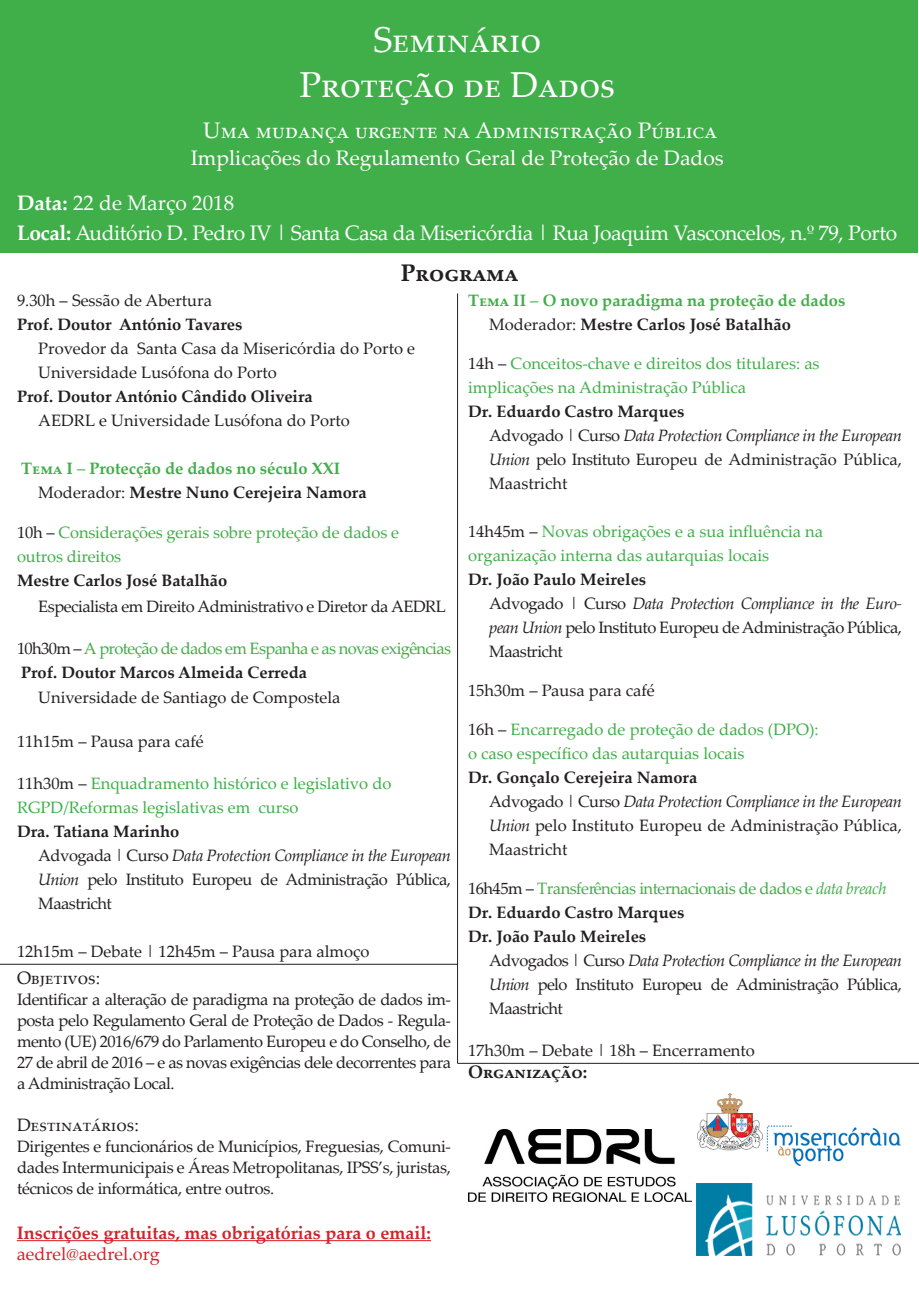
<style>
.page{position:relative;width:919px;height:1289px;background:#fff}
.page>*{position:absolute;margin:0;border:0;box-sizing:border-box;transform-origin:0 0}
.t1{font:36px/45px "Palatino Linotype";color:#fff;text-align:center}
.t2{font:700 24px "Palatino Linotype";letter-spacing:.12em;color:#231f20}
.t3{font:22.5px "Palatino Linotype";color:#fff}
.t4{font:21px "Palatino Linotype";letter-spacing:-.02em;color:#fff}
.t5{font:21px/45px "Palatino Linotype";color:#fff}
.t6{font:700 18px "Palatino Linotype";color:#d1232a}
.t7{font:18px "Palatino Linotype";color:#231f20}
.t8{font:18px "Palatino Linotype";color:#d1232a}
.t9{font:700 18px "Palatino Linotype";letter-spacing:.06em;color:#231f20}
.t10{font:16.5px/24px "Palatino Linotype";color:#231f20}
.t11{font:16.5px/24px "Palatino Linotype";color:#40ae49}
.t12{font:16.5px/24px "Palatino Linotype";letter-spacing:-.03em;color:#231f20}
.t13{font:700 16.5px/24px "Palatino Linotype";color:#231f20}
.t14{font:700 16.5px/24px "Palatino Linotype";color:#40ae49}
.t15{font:16.5px/24px "Palatino Linotype";letter-spacing:-.04em;color:#40ae49}
.s1{font-weight:700}
.s2{font-weight:400}
.s3{font-weight:400;color:#231f20}
.s4{color:#231f20}
.s5{font-weight:700;color:#231f20}
.s6{font-style:italic}
.s7{font-weight:400;color:#40ae49}
.s8{font-weight:400;font-style:italic;color:#40ae49}
</style>
<div class="page">
<div style="left:1px;top:1px;width:917px;height:252px;background:#40ae49"></div>
<hr style="left:457px;top:293px;width:1px;height:770px;background:#231f20">
<hr style="left:0;top:964px;width:457px;height:1px;background:#231f20">
<hr style="left:457px;top:1063px;width:461px;height:1px;background:#231f20">
<hr style="left:17px;top:1240px;width:414px;height:1px;background:#d1232a">
<img style="left:697px;top:1093px;width:203px;height:72px">
<img style="left:696px;top:1183px;width:204px;height:72px">
<img style="left:468px;top:1129px;width:223px;height:72px">
<h1 class="t1" style="left:299px;top:16px;width:317px">Seminário<br>Proteção de Dados</h1>
<h3 class="t3" style="left:203px;top:115px;width:515px">Uma mudança urgente na Administração Pública</h3>
<p class="t5" style="left:17px;top:135px;width:708px;text-indent:174px">Implicações do Regulamento Geral de Proteção de Dados<br><span class="s1">Data:</span> 22 de Março 2018</p>
<p class="t4" style="left:17px;top:218px;width:881px"><span class="s1">Local:</span> Auditório D. Pedro IV | Santa Casa da Misericórdia | Rua Joaquim Vasconcelos, n.º 79, Porto</p>
<h2 class="t2" style="left:401px;top:256px;width:117px">Programa</h2>
<p class="t10" style="left:17px;top:287px;width:196px">9.30h – Sessão de Abertura</p>
<p class="t13" style="left:17px;top:311px;width:227px">Prof. Doutor António Tavares</p>
<p class="t10" style="left:38px;top:335px;width:378px">Provedor da Santa Casa da Misericórdia do Porto e<br>Universidade Lusófona do Porto</p>
<p class="t13" style="left:17px;top:383px;width:297px">Prof. Doutor António Cândido Oliveira</p>
<p class="t10" style="left:38px;top:407px;width:313px">AEDRL e Universidade Lusófona do Porto</p>
<p class="t14" style="left:38px;top:455px;width:330px;text-indent:-17px">Tema I <span class="s2">–</span> Protecção de dados no século XXI<br><span class="s3">Moderador:</span> <span class="s4">Mestre Nuno Cerejeira Namora</span></p>
<p class="t11" style="left:17px;top:520px;width:383px"><span class="s4">10h –</span> Considerações gerais sobre proteção de dados e outros direitos</p>
<p class="t13" style="left:17px;top:568px;width:212px">Mestre Carlos José Batalhão</p>
<p class="t12" style="left:38px;top:593px;width:409px">Especialista em Direito Administrativo e Diretor da AEDRL</p>
<p class="t15" style="left:17px;top:635px;width:435px"><span class="s4">10h30m –</span> A proteção de dados em Espanha e as novas exigências<br><span class="s5">Prof. Doutor Marcos Almeida Cerreda</span></p>
<p class="t10" style="left:38px;top:685px;width:303px">Universidade de Santiago de Compostela</p>
<p class="t10" style="left:17px;top:728px;width:188px">11h15m – Pausa para café</p>
<p class="t11" style="left:17px;top:770px;width:376px"><span class="s4">11h30m –</span> Enquadramento histórico e legislativo do<br>RGPD/Reformas legislativas em curso</p>
<p class="t12" style="left:38px;top:818px;width:414px;text-indent:-21px"><span class="s1">Dra. Tatiana Marinho<br></span>Advogada | Curso <span class="s6">Data Protection Compliance in the European Union</span> pelo Instituto Europeu de Administração Pública, Maastricht</p>
<p class="t10" style="left:17px;top:938px;width:354px">12h15m – Debate | 12h45m – Pausa para almoço</p>
<p class="t14" style="left:489px;top:287px;width:357px;text-indent:-21px">Tema II <span class="s2">–</span> O novo paradigma na proteção de dados<br><span class="s3">Moderador:</span> <span class="s4">Mestre Carlos José Batalhão</span></p>
<p class="t11" style="left:468px;top:350px;width:353px"><span class="s4">14h –</span> Conceitos-chave e direitos dos titulares: as implicações na Administração Pública</p>
<p class="t10" style="left:489px;top:398px;width:414px;text-indent:-21px"><span class="s1">Dr. Eduardo Castro Marques<br></span>Advogado | Curso <span class="s6">Data Protection Compliance in the European Union</span> pelo Instituto Europeu de Administração Pública, Maastricht</p>
<p class="t11" style="left:468px;top:518px;width:356px"><span class="s4">14h45m –</span> Novas obrigações e a sua influência na organização interna das autarquias locais</p>
<p class="t12" style="left:489px;top:566px;width:414px;text-indent:-21px"><span class="s1">Dr. João Paulo Meireles<br></span>Advogado | Curso <span class="s6">Data Protection Compliance in the Euro&shy;pean Union</span> pelo Instituto Europeu de Administração Pública, Maastricht</p>
<p class="t10" style="left:468px;top:677px;width:188px">15h30m – Pausa para café</p>
<p class="t11" style="left:468px;top:716px;width:352px"><span class="s4">16h –</span> Encarregado de proteção de dados (DPO): o caso específico das autarquias locais</p>
<p class="t10" style="left:489px;top:764px;width:414px;text-indent:-21px"><span class="s1">Dr. Gonçalo Cerejeira Namora<br></span>Advogado | Curso <span class="s6">Data Protection Compliance in the European Union</span> pelo Instituto Europeu de Administração Pública, Maastricht</p>
<p class="t13" style="left:468px;top:876px;width:420px"><span class="s2">16h45m –</span> <span class="s7">Transferências internacionais de dados e</span> <span class="s8">data breach<br></span>Dr. Eduardo Castro Marques<br>Dr. João Paulo Meireles</p>
<p class="t10" style="left:489px;top:947px;width:414px;text-align:justify">Advogados | Curso <span class="s6">Data Protection Compliance in the European Union</span> pelo Instituto Europeu de Administração Pública, Maastricht</p>
<p class="t10" style="left:468px;top:1037px;width:288px">17h30m – Debate | 18h – Encerramento</p>
<p class="t7" style="left:17px;top:964px;width:85px">Objetivos:</p>
<p class="t10" style="left:17px;top:987px;width:435px;line-height:21px;text-align:justify">Identificar a alteração de paradigma na proteção de dados im&shy;posta pelo Regulamento Geral de Proteção de Dados - Regula&shy;mento (UE) 2016/679 do Parlamento Europeu e do Conselho, de 27 de abril de 2016 – e as novas exigências dele decorrentes para a Administração Local.</p>
<p class="t7" style="left:17px;top:1111px;width:123px">Destinatários:</p>
<p class="t10" style="left:17px;top:1134px;width:435px;line-height:21px;text-align:justify">Dirigentes e funcionários de Municípios, Freguesias, Comuni&shy;dades Intermunicipais e Áreas Metropolitanas, IPSS’s, juristas, técnicos de informática, entre outros.</p>
<p class="t6" style="left:17px;top:1219px;width:415px">Inscrições gratuitas, mas obrigatórias para o email:</p>
<p class="t8" style="left:17px;top:1240px;width:144px">aedrel@aedrel.org</p>
<p class="t9" style="left:468px;top:1058px;width:121px">Organização:</p>
</div>
